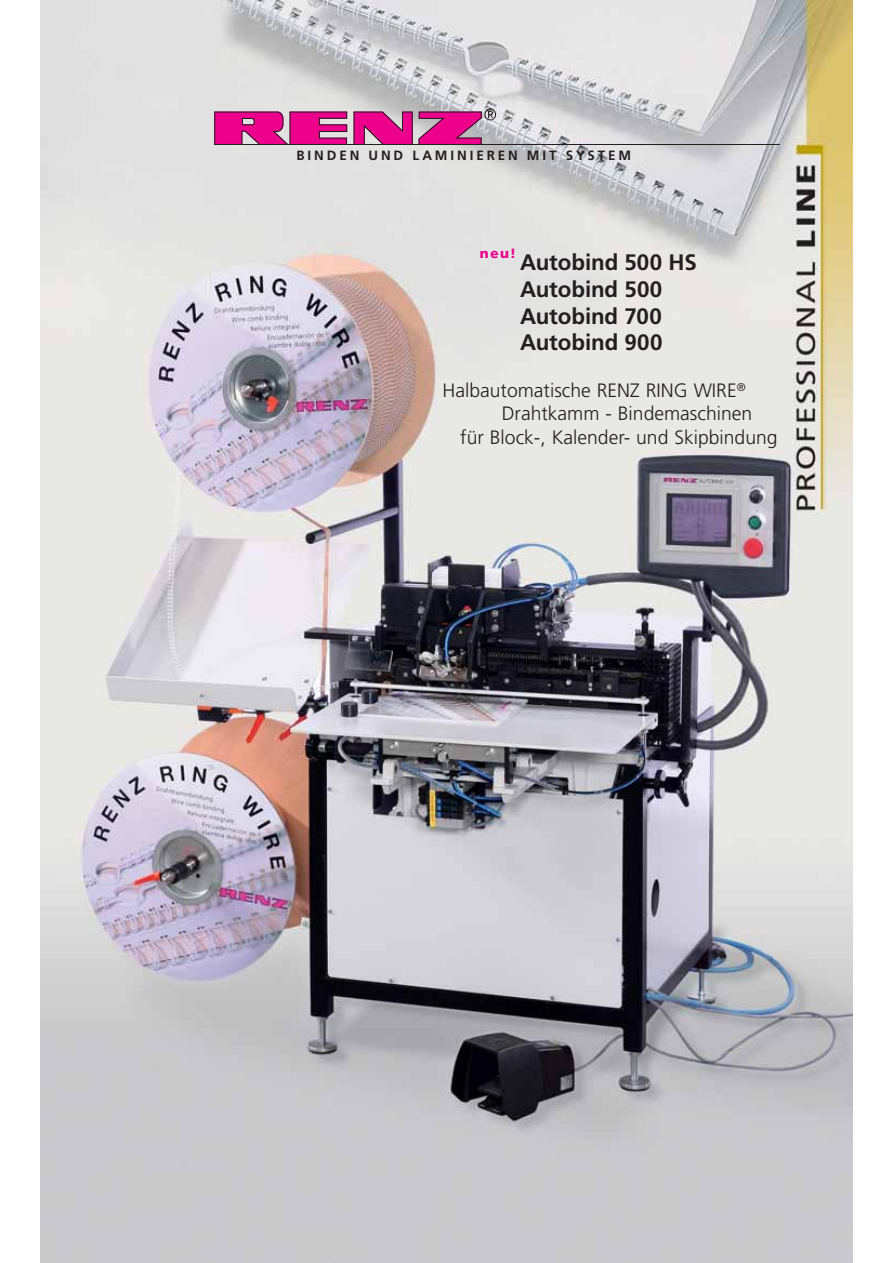
<style>
.page{position:relative;width:893px;height:1263px;background:#fff}
.page>*{position:absolute;margin:0;border:0;box-sizing:border-box;transform-origin:0 0}
.t1{font:700 22.35px/26.8px "Frutiger";letter-spacing:-.005em;color:#231f20}
.t2{font:300 19.35px "Frutiger";color:#231f20}
.t3{font:700 13.35px "Frutiger";letter-spacing:.215em;color:#231f20}
.t4{font:900 13.35px "Frutiger BQ";color:#ec008c}
</style>
<div class="page">
<img style="left:41px;top:0;width:811px;height:1263px">
<svg style="left:353px;top:109px;width:143px;height:35px"></svg>
<hr style="left:219px;top:144px;width:561px;height:1px;background:#231f20">
<svg style="left:214px;top:111px;width:133px;height:34px"></svg>
<p class="t3" style="left:296px;top:150px;width:336px">BINDEN UND LAMINIEREN MIT SYSTEM</p>
<p class="t4" style="left:480px;top:246px;width:36px">neu!</p>
<p class="t1" style="left:520px;top:251px;width:178px">Autobind 500 HS<br>Autobind 500<br>Autobind 700<br>Autobind 900</p>
<p class="t2" style="left:442px;top:383px;width:305px">Halbautomatische RENZ RING WIRE<sup>®</sup></p>
<p class="t2" style="left:502px;top:406px;width:252px">Drahtkamm - Bindemaschinen</p>
<p class="t2" style="left:460px;top:429px;width:319px">für Block-, Kalender- und Skipbindung</p>
</div>
